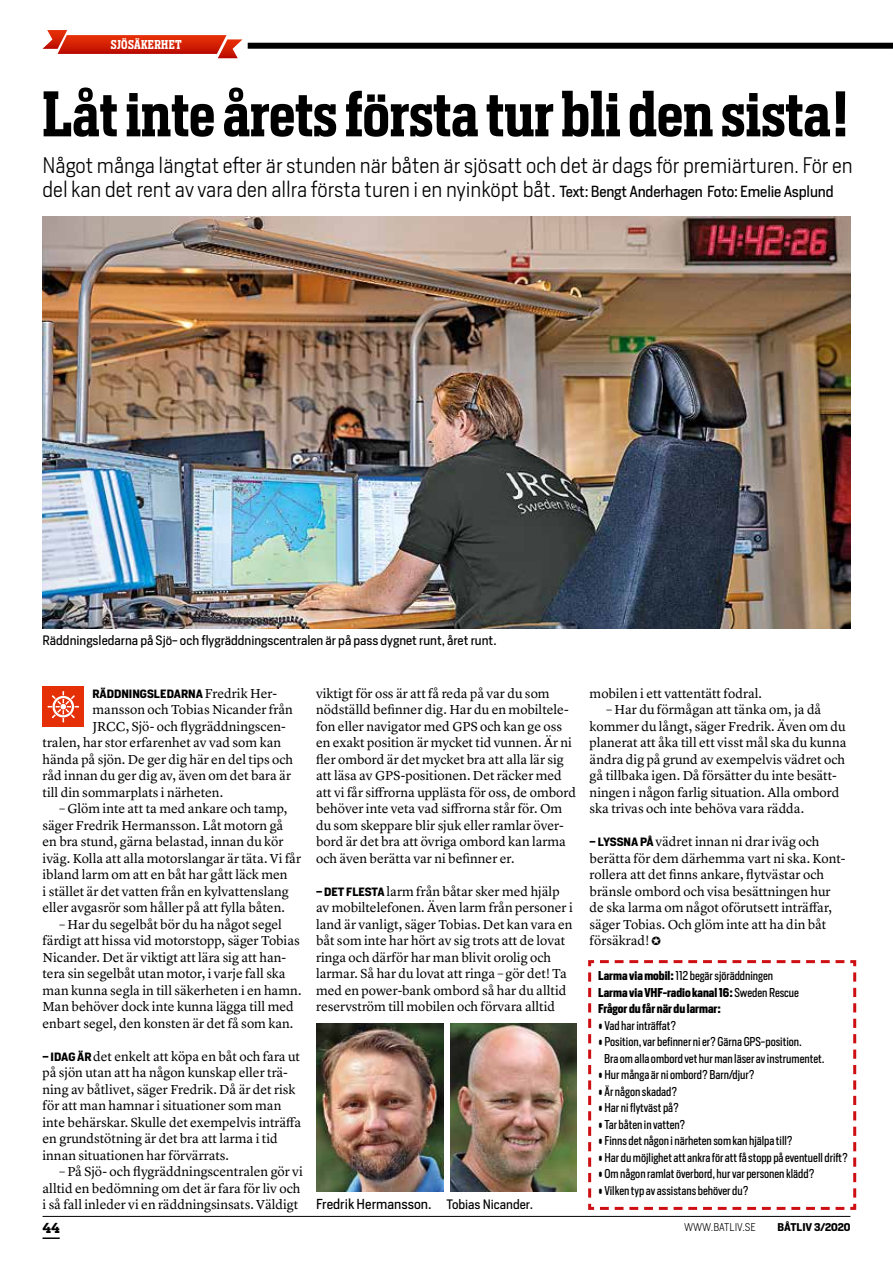
<style>
.page{position:relative;width:893px;height:1263px;background:#fff}
.page>*{position:absolute;margin:0;border:0;box-sizing:border-box;transform-origin:0 0}
.t1{font:600 60px "Heron Serif Cond";color:#000001}
.t2{font:300 21px/24px "Heron Sans";color:#000001}
.t3{font:13.5px/16.5px "Lyon Text";color:#000001}
.t4{font:13.5px "Heron Sans";color:#000001}
.t5{font:700 13.5px "Heron Serif";color:#000001}
.t6{font:12.75px "Heron Sans";color:#000001}
.t7{font:12px/16.5px "Heron Sans Cond";color:#000001}
.t8{font:700 12px/16.5px "Heron Sans Cond";color:#000001}
.t9{font:600 12px "Heron Serif Cond";letter-spacing:.03em;color:#fff}
.t10{font:700 11.25px "Heron Sans";color:#000001}
.t11{font:300 10.5px "Heron Sans";color:#000001}
.t12{font:700 10.5px "Heron Sans";color:#000001}
.s1{font-weight:400;font-size:15px}
.s2{font-family:"Lyon Text";font-weight:400;font-size:13.5px}
.s3{font-family:"Heron Sans";font-weight:700;font-size:11.25px}
.s4{font-size:12.75px}
.s5{font-weight:400}
</style>
<div class="page">
<div style="left:248px;top:43px;width:645px;height:6px;background:#000001"></div>
<svg style="left:43px;top:30px;width:199px;height:28px"></svg>
<hr style="left:43px;top:1216px;width:807px;height:1px;background:#000001">
<svg style="left:43px;top:1237px;width:17px;height:2px"></svg>
<div style="left:43px;top:686px;width:41px;height:40px;background:#e52f07"></div>
<svg style="left:48px;top:691px;width:31px;height:31px"></svg>
<img style="left:43px;top:217px;width:807px;height:411px">
<img style="left:316px;top:1024px;width:127px;height:167px">
<img style="left:451px;top:1024px;width:126px;height:167px">
<svg style="left:588px;top:960px;width:269px;height:250px"></svg>
<p class="t9" style="left:111px;top:37px;width:72px">SJÖSÄKERHET</p>
<h1 class="t1" style="left:43px;top:75px;width:809px">Låt inte årets första tur bli den sista!</h1>
<h2 class="t2" style="left:43px;top:153px;width:812px">Något många längtat efter är stunden när båten är sjösatt och det är dags för premiärturen. För en del kan det rent av vara den allra första turen i en nyinköpt båt. <span class="s1">Text: Bengt Anderhagen Foto: Emelie Asplund</span></h2>
<p class="t6" style="left:43px;top:632px;width:456px">Räddningsledarna på Sjö- och flygräddningscentralen är på pass dygnet runt, året runt.</p>
<p class="t10" style="left:93px;top:686px;width:186px">RÄDDNINGSLEDARNA <span class="s2">Fredrik Her-</span></p>
<p class="t3" style="left:93px;top:700px;width:202px">mansson och Tobias Nicander från</p>
<p class="t3" style="left:93px;top:717px;width:195px">JRCC, Sjö- och flygräddningscen-</p>
<p class="t3" style="left:43px;top:733px;width:240px">tralen, har stor erfarenhet av vad som kan</p>
<p class="t3" style="left:43px;top:750px;width:252px">hända på sjön. De ger dig här en del tips och</p>
<p class="t3" style="left:43px;top:766px;width:250px">råd innan du ger dig av, även om det bara är</p>
<p class="t3" style="left:43px;top:783px;width:182px">till din sommarplats i närheten.</p>
<p class="t3" style="left:43px;top:799px;width:260px;text-indent:17px">– Glöm inte att ta med ankare och tamp, säger Fredrik Hermansson. Låt motorn gå en bra stund, gärna belastad, innan du kör iväg. Kolla att alla motorslangar är täta. Vi får ibland larm om att en båt har gått läck men<br>i stället är det vatten från en kylvattenslang eller avgasrör som håller på att fylla båten.</p>
<p class="t3" style="left:43px;top:915px;width:260px;text-indent:17px">– Har du segelbåt bör du ha något segel färdigt att hissa vid motorstopp, säger Tobias Nicander. Det är viktigt att lära sig att han&shy;tera sin segelbåt utan motor, i varje fall ska man kunna segla in till säkerheten i en hamn.<br>Man behöver dock inte kunna lägga till med enbart segel, den konsten är det få som kan.</p>
<p class="t3" style="left:43px;top:1047px;width:260px"><span class="s3">– IDAG ÄR</span> det enkelt att köpa en båt och fara ut på sjön utan att ha någon kunskap eller trä&shy;ning av båtlivet, säger Fredrik. Då är det risk för att man hamnar i situationer som man inte behärskar. Skulle det exempelvis inträffa en grundstötning är det bra att larma i tid innan situationen har förvärrats.</p>
<p class="t3" style="left:43px;top:1162px;width:262px;text-indent:17px">– På Sjö- och flygräddningscentralen gör vi alltid en bedömning om det är fara för liv och i så fall inleder vi en räddningsinsats. Väldigt</p>
<p class="t3" style="left:316px;top:684px;width:262px">viktigt för oss är att få reda på var du som nödställd befinner dig. Har du en mobiltele&shy;fon eller navigator med GPS och kan ge oss en exakt position är mycket tid vunnen. Är ni fler ombord är det mycket bra att alla lär sig att läsa av GPS-positionen. Det räcker med att vi får siffrorna upplästa för oss, de ombord behöver inte veta vad siffrorna står för. Om du som skeppare blir sjuk eller ramlar över&shy;bord är det bra att övriga ombord kan larma och även berätta var ni befinner er.</p>
<p class="t3" style="left:316px;top:882px;width:258px"><span class="s3">– DET FLESTA</span> larm från båtar sker med hjälp av mobiltelefonen. Även larm från personer i land är vanligt, säger Tobias. Det kan vara en båt som inte har hört av sig trots att de lovat ringa och därför har man blivit orolig och larmar. Så har du lovat att ringa – gör det! Ta med en power-bank ombord så har du alltid reservström till mobilen och förvara alltid</p>
<p class="t4" style="left:316px;top:1196px;width:218px">Fredrik Hermansson. <span class="s4">Tobias Nicander.</span></p>
<p class="t3" style="left:590px;top:684px;width:174px">mobilen i ett vattentätt fodral.</p>
<p class="t3" style="left:590px;top:700px;width:258px;text-indent:17px">– Har du förmågan att tänka om, ja då kommer du långt, säger Fredrik. Även om du planerat att åka till ett visst mål ska du kunna ändra dig på grund av exempelvis vädret och gå tillbaka igen. Då försätter du inte besätt&shy;ningen i någon farlig situation. Alla ombord ska trivas och inte behöva vara rädda.</p>
<p class="t3" style="left:590px;top:832px;width:257px"><span class="s3">– LYSSNA PÅ</span> vädret innan ni drar iväg och berätta för dem därhemma vart ni ska. Kont&shy;rollera att det finns ankare, flytvästar och bränsle ombord och visa besättningen hur de ska larma om något oförutsett inträffar, säger Tobias. Och glöm inte att ha din båt försäkrad! ✪</p>
<p class="t8" style="left:598px;top:967px;width:202px">Larma via mobil: <span class="s5">112 begär sjöräddningen<br></span>Larma via VHF-radio kanal 16: <span class="s5">Sweden Rescue<br></span>Frågor du får när du larmar:</p>
<p class="t7" style="left:598px;top:1017px;width:80px">• Vad har inträffat?</p>
<p class="t7" style="left:604px;top:1033px;width:222px;text-indent:-6px">• Position, var befinner ni er? Gärna GPS-position.<br>Bra om alla ombord vet hur man läser av instrumentet.</p>
<p class="t7" style="left:598px;top:1066px;width:158px">• Hur många är ni ombord? Barn/djur?</p>
<p class="t7" style="left:598px;top:1083px;width:81px">• Är någon skadad?</p>
<p class="t7" style="left:598px;top:1099px;width:82px">• Har ni flytväst på?</p>
<p class="t7" style="left:598px;top:1116px;width:89px">• Tar båten in vatten?</p>
<p class="t7" style="left:598px;top:1132px;width:196px">• Finns det någon i närheten som kan hjälpa till?</p>
<p class="t7" style="left:598px;top:1149px;width:251px">• Har du möjlighet att ankra för att få stopp på eventuell drift?</p>
<p class="t7" style="left:598px;top:1165px;width:218px">• Om någon ramlat överbord, hur var personen klädd?</p>
<p class="t7" style="left:598px;top:1182px;width:152px">• Vilken typ av assistans behöver du?</p>
<p class="t5" style="left:43px;top:1219px;width:19px">44</p>
<p class="t11" style="left:684px;top:1220px;width:73px">WWW.BATLIV.SE</p>
<p class="t12" style="left:777px;top:1220px;width:74px">BÅTLIV 3/2020</p>
</div>
